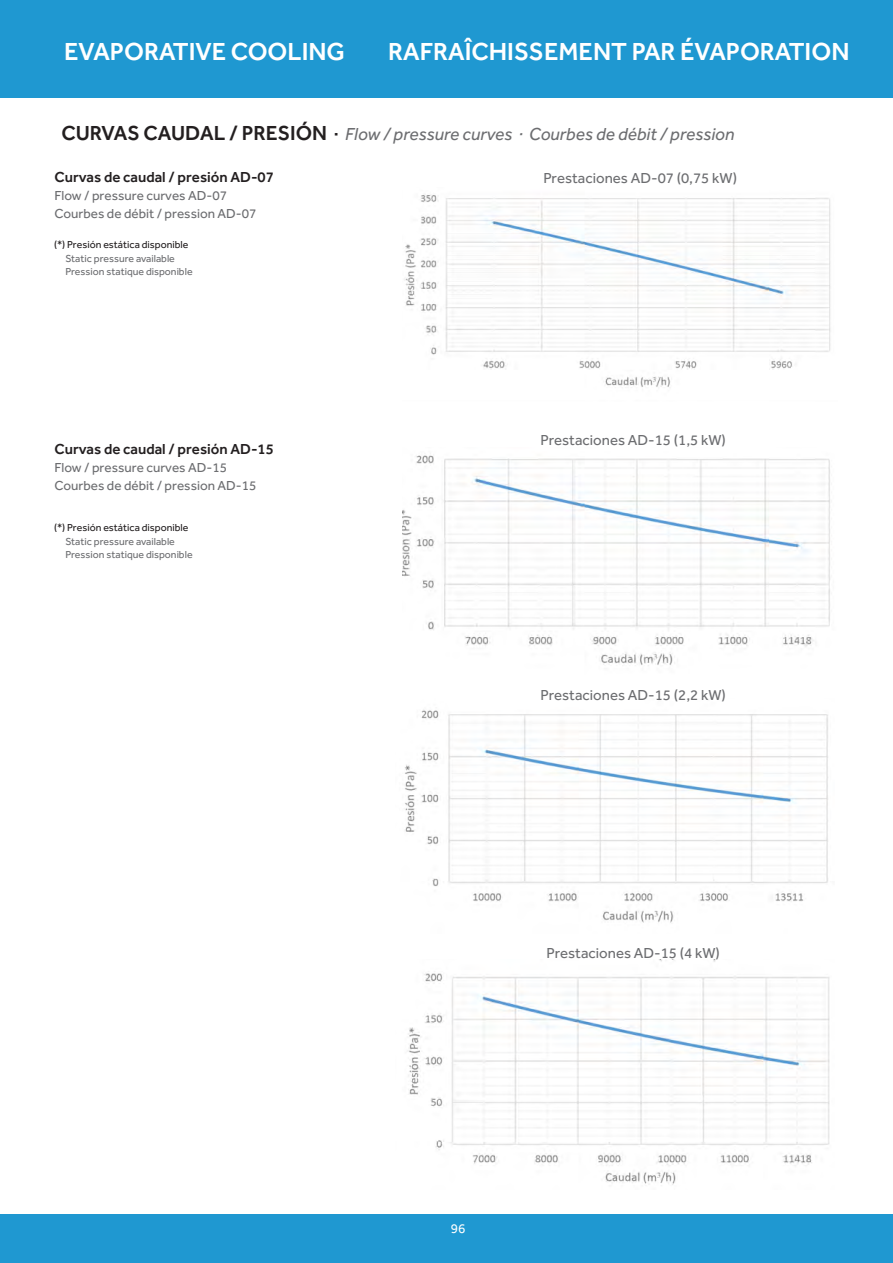
<style>
.page{position:relative;width:893px;height:1263px;background:#fff}
.page>*{position:absolute;margin:0;border:0;box-sizing:border-box;transform-origin:0 0}
.t1{font:500 25.5px "Effra";color:#fff}
.t2{font:italic 18px "Effra";color:#6c6d70}
.t3{font:15px "Effra";color:#6c6d70}
.t4{font:500 15px "Effra";color:#231f20}
.t5{font:13.5px "Effra";color:#6c6d70}
.t6{font:13.5px "Effra";color:#fff}
.t7{font:10.5px "Effra";color:#6c6d70}
.t8{font:10.5px "Effra";color:#231f20}
.s1{font-weight:500;font-style:normal;font-size:21px;color:#231f20}
.s2{font-weight:500;font-style:normal;color:#231f20}
</style>
<div class="page">
<div style="left:0;top:1214px;width:893px;height:49px;background:#1f98d1"></div>
<div style="left:0;top:0;width:893px;height:98px;background:#1f98d1"></div>
<img style="left:404px;top:194px;width:427px;height:193px">
<img style="left:402px;top:455px;width:428px;height:211px">
<img style="left:405px;top:699px;width:423px;height:224px">
<img style="left:407px;top:959px;width:423px;height:226px">
<p class="t1" style="left:64px;top:36px;width:282px">EVAPORATIVE COOLING</p>
<p class="t1" style="left:388px;top:36px;width:463px">RAFRAÎCHISSEMENT PAR ÉVAPORATION</p>
<p class="t2" style="left:61px;top:123px;width:674px"><span class="s1">CURVAS CAUDAL / PRESIÓN</span> <span class="s2">·</span> Flow / pressure curves · Courbes de débit / pression</p>
<p class="t4" style="left:55px;top:168px;width:221px">Curvas de caudal / presión AD-07</p>
<p class="t5" style="left:55px;top:188px;width:174px">Flow / pressure curves AD-07</p>
<p class="t5" style="left:55px;top:206px;width:203px">Courbes de débit / pression AD-07</p>
<p class="t3" style="left:543px;top:170px;width:195px">Prestaciones AD-07 (0,75 kW)</p>
<p class="t8" style="left:54px;top:239px;width:136px">(*) Presión estática disponible</p>
<p class="t7" style="left:65px;top:252px;width:111px">Static pressure available</p>
<p class="t7" style="left:65px;top:266px;width:129px">Pression statique disponible</p>
<p class="t4" style="left:55px;top:440px;width:221px">Curvas de caudal / presión AD-15</p>
<p class="t5" style="left:55px;top:460px;width:174px">Flow / pressure curves AD-15</p>
<p class="t5" style="left:55px;top:478px;width:203px">Courbes de débit / pression AD-15</p>
<p class="t8" style="left:54px;top:521px;width:136px">(*) Presión estática disponible</p>
<p class="t7" style="left:65px;top:535px;width:111px">Static pressure available</p>
<p class="t7" style="left:65px;top:548px;width:129px">Pression statique disponible</p>
<p class="t3" style="left:540px;top:432px;width:187px">Prestaciones AD-15 (1,5 kW)</p>
<p class="t3" style="left:540px;top:686px;width:187px">Prestaciones AD-15 (2,2 kW)</p>
<p class="t3" style="left:546px;top:944px;width:175px">Prestaciones AD-15 (4 kW)</p>
<p class="t6" style="left:451px;top:1221px;width:16px">96</p>
</div>
